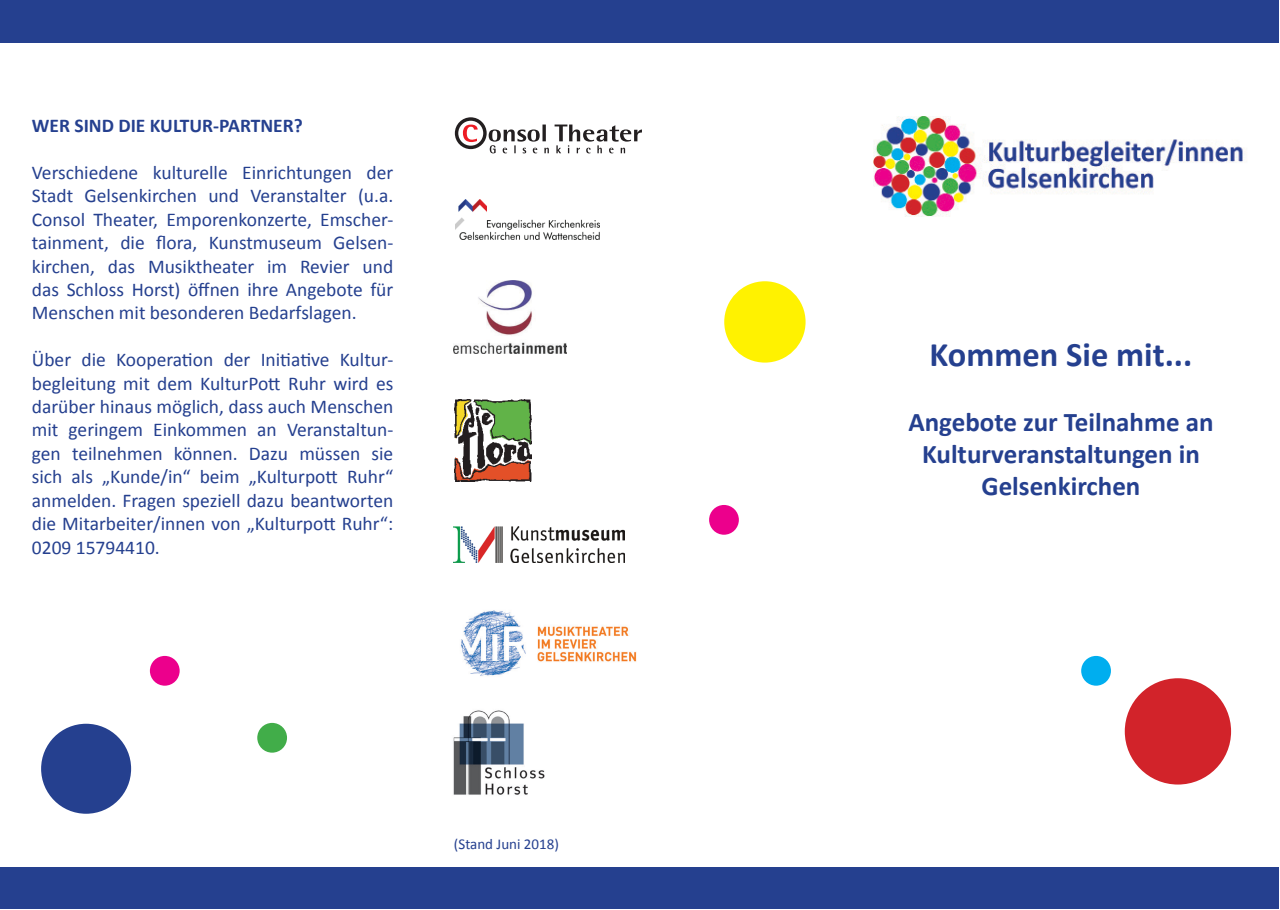
<style>
.page{position:relative;width:1280px;height:910px;background:#fff}
.page>*{position:absolute;margin:0;border:0;box-sizing:border-box;transform-origin:0 0}
.t1{font:700 34.5px "Calibri";color:#25408f}
.t2{font:700 27px "Calibri";color:#25408f}
.t3{font:19.5px/23.4px "Calibri";color:#25408f;text-align:justify}
.t4{font:700 19.5px "Calibri";color:#25408f}
.t5{font:15px "Calibri";color:#25408f}
</style>
<div class="page">
<img style="left:874px;top:117px;width:371px;height:100px">
<div style="left:724px;top:281px;width:81px;height:82px;background:#fff200;border-radius:50%"></div>
<div style="left:1125px;top:678px;width:106px;height:106px;background:#d2232a;border-radius:50%"></div>
<div style="left:41px;top:724px;width:90px;height:90px;background:#25408f;border-radius:50%"></div>
<div style="left:150px;top:656px;width:30px;height:30px;background:#ec008c;border-radius:50%"></div>
<div style="left:709px;top:505px;width:30px;height:30px;background:#ec008c;border-radius:50%"></div>
<div style="left:1081px;top:656px;width:30px;height:30px;background:#00aeef;border-radius:50%"></div>
<div style="left:1px;top:1px;width:1278px;height:42px;background:#25408f"></div>
<div style="left:1px;top:867px;width:1278px;height:42px;background:#25408f"></div>
<img style="left:461px;top:610px;width:176px;height:66px">
<img style="left:454px;top:281px;width:113px;height:72px">
<img style="left:454px;top:526px;width:171px;height:37px">
<img style="left:455px;top:200px;width:144px;height:39px">
<img style="left:453px;top:710px;width:92px;height:85px">
<img style="left:455px;top:400px;width:77px;height:81px">
<div style="left:257px;top:723px;width:30px;height:30px;background:#41ad49;border-radius:50%"></div>
<svg style="left:455px;top:117px;width:187px;height:36px"></svg>
<p class="t4" style="left:32px;top:113px;width:272px">WER SIND DIE KULTUR-PARTNER?</p>
<p class="t3" style="left:32px;top:161px;width:363px">Verschiedene kulturelle Einrichtungen der Stadt Gelsenkirchen und Veranstalter (u.a.<br>Consol Theater, Emporenkonzerte, Emscher&shy;tainment, die flora, Kunstmuseum Gelsen&shy;kirchen, das Musiktheater im Revier und das Schloss Horst) öffnen ihre Angebote für Menschen mit besonderen Bedarfslagen.</p>
<p class="t3" style="left:32px;top:348px;width:363px">Über die Kooperation der Initiative Kultur&shy;begleitung mit dem KulturPott Ruhr wird es darüber hinaus möglich, dass auch Menschen mit geringem Einkommen an Veranstaltun&shy;gen teilnehmen können. Dazu müssen sie sich als „Kunde/in“ beim „Kulturpott Ruhr“ anmelden. Fragen speziell dazu beantworten die Mitarbeiter/innen von „Kulturpott Ruhr“:<br>0209 15794410.</p>
<p class="t5" style="left:454px;top:835px;width:106px">(Stand Juni 2018)</p>
<p class="t1" style="left:929px;top:332px;width:264px">Kommen Sie mit...</p>
<p class="t2" style="left:908px;top:404px;width:307px">Angebote zur Teilnahme an</p>
<p class="t2" style="left:922px;top:437px;width:279px">Kulturveranstaltungen in</p>
<p class="t2" style="left:981px;top:469px;width:160px">Gelsenkirchen</p>
</div>
